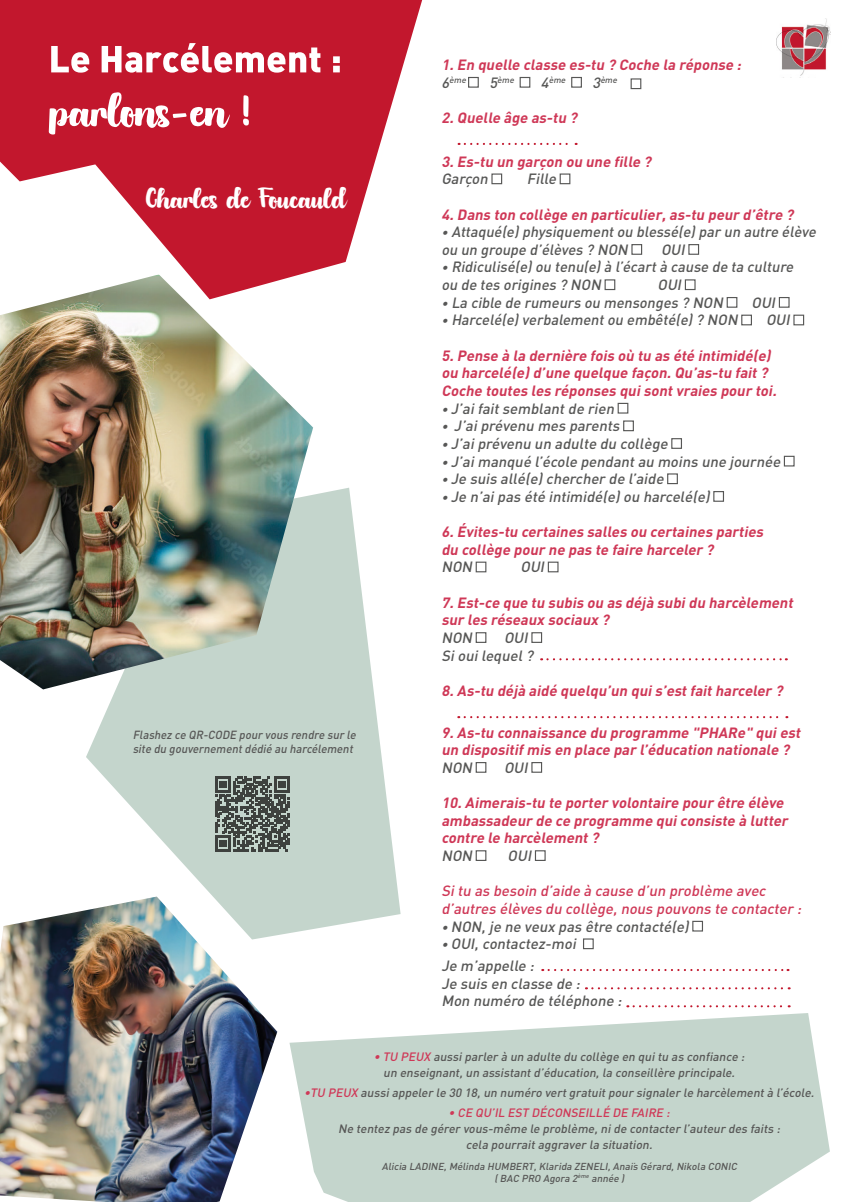
<style>
.page{position:relative;width:851px;height:1202px;background:#fff}
.page>*{position:absolute;margin:0;border:0;box-sizing:border-box;transform-origin:0 0}
.t1{font:22px "Austhatic Script";color:#fff}
.t2{font:italic 700 14.6px/17.6px "DIN";color:#cf3857}
.t3{font:italic 500 14.6px/17.6px "DIN";color:#575756}
.t4{font:italic 500 14.6px/17.6px "DIN";color:#cf3857}
.t5{font:italic 500 12px "DIN";color:#575756}
.t6{font:italic 500 12px "DIN";color:#cf3857}
.t7{font:italic 500 11.6px/14px "DIN";color:#575756;scale:.96 1}
.t8{font:italic 500 10px "DIN";color:#575756}
.t9{font:italic 500 8.6px "DIN";color:#575756}
.s1{font-size:14.6px}
.s2{font-size:12.6px}
.s3{color:#cf3857}
</style>
<div class="page">
<svg style="left:289px;top:1013px;width:540px;height:189px;background:#cbdad2"></svg>
<svg style="left:86px;top:488px;width:314px;height:447px;fill:#c4d5cc"></svg>
<img style="left:0;top:299px;width:313px;height:390px">
<svg style="left:0;top:0;width:423px;height:299px;fill:#c2172d"></svg>
<svg style="left:49px;top:92px;width:200px;height:43px"></svg>
<svg style="left:51px;top:43px;width:289px;height:30px"></svg>
<svg style="left:215px;top:777px;width:75px;height:74px;background:#6a716c"></svg>
<img style="left:776px;top:19px;width:53px;height:59px">
<img style="left:0;top:896px;width:277px;height:306px">
<div style="left:468px;top:77px;width:10px;height:11px;border:1px solid #575756"></div>
<div style="left:519px;top:77px;width:11px;height:11px;border:1px solid #575756"></div>
<div style="left:571px;top:77px;width:11px;height:11px;border:1px solid #575756"></div>
<div style="left:491px;top:173px;width:11px;height:11px;border:1px solid #575756"></div>
<div style="left:559px;top:173px;width:11px;height:11px;border:1px solid #575756"></div>
<div style="left:631px;top:244px;width:11px;height:11px;border:1px solid #575756"></div>
<div style="left:688px;top:244px;width:11px;height:11px;border:1px solid #575756"></div>
<div style="left:604px;top:279px;width:11px;height:11px;border:1px solid #575756"></div>
<div style="left:684px;top:279px;width:11px;height:11px;border:1px solid #575756"></div>
<div style="left:726px;top:297px;width:11px;height:11px;border:1px solid #575756"></div>
<div style="left:778px;top:297px;width:11px;height:11px;border:1px solid #575756"></div>
<div style="left:741px;top:315px;width:10px;height:10px;border:1px solid #575756"></div>
<div style="left:793px;top:315px;width:11px;height:10px;border:1px solid #575756"></div>
<div style="left:617px;top:403px;width:11px;height:11px;border:1px solid #575756"></div>
<div style="left:623px;top:420px;width:10px;height:11px;border:1px solid #575756"></div>
<div style="left:671px;top:438px;width:11px;height:11px;border:1px solid #575756"></div>
<div style="left:783px;top:456px;width:11px;height:10px;border:1px solid #575756"></div>
<div style="left:667px;top:473px;width:10px;height:11px;border:1px solid #575756"></div>
<div style="left:713px;top:491px;width:11px;height:11px;border:1px solid #575756"></div>
<div style="left:475px;top:562px;width:11px;height:10px;border:1px solid #575756"></div>
<div style="left:547px;top:562px;width:11px;height:10px;border:1px solid #575756"></div>
<div style="left:475px;top:632px;width:11px;height:11px;border:1px solid #575756"></div>
<div style="left:531px;top:632px;width:11px;height:11px;border:1px solid #575756"></div>
<div style="left:475px;top:762px;width:11px;height:11px;border:1px solid #575756"></div>
<div style="left:531px;top:762px;width:11px;height:11px;border:1px solid #575756"></div>
<div style="left:475px;top:850px;width:11px;height:11px;border:1px solid #575756"></div>
<div style="left:535px;top:850px;width:10px;height:11px;border:1px solid #575756"></div>
<div style="left:692px;top:921px;width:11px;height:10px;border:1px solid #575756"></div>
<div style="left:583px;top:938px;width:10px;height:11px;border:1px solid #575756"></div>
<div style="left:630px;top:78px;width:11px;height:11px;border:1px solid #575756"></div>
<svg style="left:458px;top:143px;width:118px;height:2px"></svg>
<svg style="left:541px;top:658px;width:245px;height:2px"></svg>
<svg style="left:458px;top:716px;width:329px;height:2px"></svg>
<svg style="left:542px;top:969px;width:246px;height:2px"></svg>
<svg style="left:586px;top:987px;width:203px;height:2px"></svg>
<svg style="left:627px;top:1005px;width:162px;height:2px"></svg>
<p class="t1" style="left:146px;top:182px;width:201px">Charles de Foucauld</p>
<p class="t7" style="left:133px;top:727px;width:236px">Flashez ce QR-CODE pour vous rendre sur le site du gouvernementdédié au harcélement</p>
<p class="t2" style="left:441px;top:55px;width:304px">1.En quelle classe es-tu ? Coche la réponse :</p>
<p class="t9" style="left:441px;top:74px;width:28px"><span class="s1">6</span>ème</p>
<p class="t9" style="left:489px;top:74px;width:28px"><span class="s1">5</span>ème</p>
<p class="t9" style="left:541px;top:74px;width:28px"><span class="s1">4</span>ème</p>
<p class="t9" style="left:592px;top:74px;width:28px"><span class="s1">3</span>ème</p>
<p class="t2" style="left:441px;top:108px;width:140px">2.Quelle âge as-tu ?</p>
<p class="t2" style="left:441px;top:152px;width:214px">3.Es-tu un garçon ou une fille ?</p>
<p class="t3" style="left:441px;top:170px;width:51px">Garçon</p>
<p class="t3" style="left:527px;top:170px;width:34px">Fille</p>
<p class="t2" style="left:441px;top:205px;width:357px">4.Dans ton collège en particulier,as-tu peur d’être ?</p>
<p class="t3" style="left:441px;top:223px;width:379px"><span class="s2">•</span> Attaqué(e)physiquementou blessé(e)par un autre élève ou un groupe d’élèves ? NON</p>
<p class="t3" style="left:661px;top:240px;width:28px">OUI</p>
<p class="t3" style="left:441px;top:258px;width:356px"><span class="s2">•</span> Ridiculisé(e)ou tenu(e)à l’écartà cause de ta culture ou de tes origines ? NON</p>
<p class="t3" style="left:657px;top:276px;width:28px">OUI</p>
<p class="t3" style="left:441px;top:293px;width:286px"><span class="s2">•</span> La cible de rumeurs ou mensonges ? NON</p>
<p class="t3" style="left:751px;top:293px;width:28px">OUI</p>
<p class="t3" style="left:441px;top:311px;width:301px"><span class="s2">•</span> Harcelé(e)verbalementou embêté(e)? NON</p>
<p class="t3" style="left:766px;top:311px;width:28px">OUI</p>
<p class="t2" style="left:441px;top:346px;width:334px">5.Pense à la dernière fois où tu as été intimidé(e) ou harcelé(e)d’une quelque façon.Qu’as-tu fait?</p>
<p class="t2" style="left:441px;top:381px;width:340px">Coche toutes les réponses quisontvraies pour toi.</p>
<p class="t3" style="left:441px;top:399px;width:177px"><span class="s2">•</span> J’aifaitsemblantde rien</p>
<p class="t3" style="left:441px;top:417px;width:183px"><span class="s2">•</span> J’aiprévenu mes parents</p>
<p class="t3" style="left:441px;top:434px;width:231px"><span class="s2">•</span> J’aiprévenu un adulte du collège</p>
<p class="t3" style="left:441px;top:452px;width:343px"><span class="s2">•</span> J’aimanqué l’école pendantau moins une journée</p>
<p class="t3" style="left:441px;top:470px;width:227px"><span class="s2">•</span> Je suis allé(e)chercher de l’aide</p>
<p class="t3" style="left:441px;top:487px;width:273px"><span class="s2">•</span> Je n’aipas été intimidé(e)ou harcelé(e)</p>
<p class="t2" style="left:441px;top:522px;width:326px">6.Évites-tu certaines salles ou certaines parties du collège pour ne pas te faire harceler ?</p>
<p class="t3" style="left:441px;top:558px;width:35px">NON</p>
<p class="t3" style="left:520px;top:558px;width:28px">OUI</p>
<p class="t2" style="left:441px;top:593px;width:356px">7.Est-ce que tu subis ou as déjà subidu harcèlement sur les réseaux sociaux ?</p>
<p class="t3" style="left:441px;top:628px;width:35px">NON</p>
<p class="t3" style="left:504px;top:628px;width:28px">OUI</p>
<p class="t3" style="left:441px;top:646px;width:97px">Siouilequel?</p>
<p class="t2" style="left:441px;top:681px;width:346px">8.As-tu déjà aidé quelqu’un quis’estfaitharceler ?</p>
<p class="t2" style="left:441px;top:723px;width:363px">9.As-tu connaissance du programme "PHARe" quiest un dispositifmis en place par l’éducation nationale ?</p>
<p class="t3" style="left:441px;top:758px;width:35px">NON</p>
<p class="t3" style="left:504px;top:758px;width:28px">OUI</p>
<p class="t2" style="left:441px;top:793px;width:351px">10.Aimerais-tu te porter volontaire pour être élève ambassadeur de ce programme quiconsiste à lutter contre le harcèlement?</p>
<p class="t3" style="left:441px;top:846px;width:35px">NON</p>
<p class="t3" style="left:507px;top:846px;width:28px">OUI</p>
<p class="t4" style="left:441px;top:882px;width:364px">Situ as besoin d’aide à cause d’un problème avec d’autres élèves du collège,nous pouvons te contacter :</p>
<p class="t3" style="left:441px;top:917px;width:252px"><span class="s2">•</span> NON,je ne veux pas être contacté(e)</p>
<p class="t3" style="left:441px;top:935px;width:139px"><span class="s2">•</span> OUI,contactez-moi</p>
<p class="t3" style="left:441px;top:956px;width:97px">Je m’appelle :</p>
<p class="t3" style="left:441px;top:974px;width:143px">Je suis en classe de :</p>
<p class="t3" style="left:441px;top:992px;width:185px">Mon numéro de téléphone :</p>
<p class="t5" style="left:374px;top:1049px;width:374px"><span class="s3">• TU PEUX</span> aussiparler à un adulte du collège en quitu as confiance :</p>
<p class="t5" style="left:383px;top:1065px;width:356px">un enseignant,un assistantd’éducation,la conseillère principale.</p>
<p class="t5" style="left:304px;top:1085px;width:514px"><span class="s3">•TU PEUX</span> aussiappeler le 30 18,un numéro vertgratuitpour signaler le harcèlementà l’école.</p>
<p class="t6" style="left:448px;top:1105px;width:225px">• CE QU’IL EST DÉCONSEILLÉ DE FAIRE :</p>
<p class="t5" style="left:338px;top:1121px;width:446px">Ne tentez pas de gérer vous-même le problème,nide contacter l’auteur des faits :</p>
<p class="t5" style="left:466px;top:1137px;width:190px">cela pourraitaggraver la situation.</p>
<p class="t8" style="left:382px;top:1160px;width:359px">Alicia LADINE,Mélinda HUMBERT,Klarida ZENELI,Anaïs Gérard,Nikola CONIC</p>
<p class="t8" style="left:494px;top:1172px;width:134px">(BAC PRO Agora 2<sup>ème</sup> année )</p>
</div>
